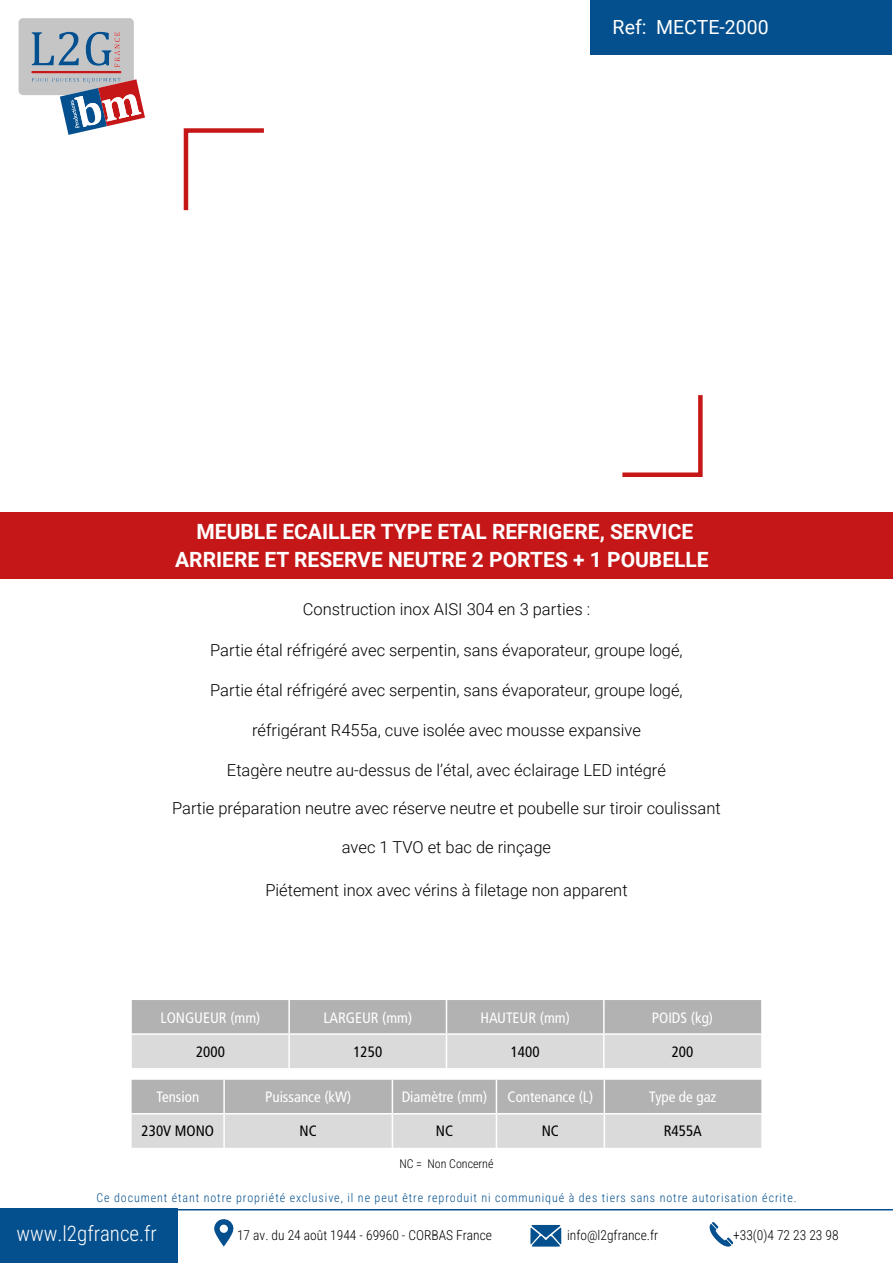
<style>
.page{position:relative;width:893px;height:1263px;background:#fff}
.page>*{position:absolute;margin:0;border:0;box-sizing:border-box;transform-origin:0 0}
.t1{font:700 21px/27.9px "Roboto";color:#fff;text-align:center}
.t2{font:21px "Roboto Condensed";color:#fff}
.t3{font:19.5px "Roboto";color:#fff}
.t4{font:300 16.5px "Roboto";color:#000}
.t5{font:condensed 15px "Frutiger LT Std";color:#fff}
.t6{font:condensed 15px "Frutiger LT Std";color:#000}
.t7{font:13.5px "Roboto Condensed";color:#000}
.t8{font:12px "Roboto Condensed";letter-spacing:.075em;color:#044f8d}
.t9{font:12px "Roboto Condensed";color:#000}
</style>
<div class="page">
<div style="left:0;top:513px;width:893px;height:66px;background:#c51718"></div>
<svg style="left:622px;top:395px;width:81px;height:82px"></svg>
<svg style="left:183px;top:128px;width:81px;height:83px"></svg>
<svg style="left:18px;top:18px;width:127px;height:117px"></svg>
<div style="left:590px;top:0;width:301px;height:54px;background:#044f8d"></div>
<div style="left:0;top:1209px;width:178px;height:54px;background:#044f8d"></div>
<hr style="left:178px;top:1209px;width:715px;height:1px;background:#044f8d">
<svg style="left:214px;top:1219px;width:20px;height:27px"></svg>
<svg style="left:530px;top:1225px;width:31px;height:21px"></svg>
<svg style="left:710px;top:1222px;width:23px;height:24px"></svg>
<svg style="left:132px;top:1000px;width:629px;height:68px;background:#c6c6c6"></svg>
<hr style="left:288px;top:1000px;width:2px;height:33px;background:#fff">
<hr style="left:446px;top:1000px;width:1px;height:33px;background:#fff">
<hr style="left:603px;top:1000px;width:2px;height:33px;background:#fff">
<hr style="left:132px;top:1033px;width:157px;height:2px;background:#fff">
<hr style="left:289px;top:1033px;width:157px;height:2px;background:#fff">
<hr style="left:288px;top:1035px;width:2px;height:33px;background:#fff">
<hr style="left:446px;top:1033px;width:158px;height:2px;background:#fff">
<hr style="left:446px;top:1035px;width:1px;height:33px;background:#fff">
<hr style="left:604px;top:1033px;width:157px;height:2px;background:#fff">
<hr style="left:603px;top:1035px;width:2px;height:33px;background:#fff">
<svg style="left:132px;top:1080px;width:629px;height:68px;background:#c7c6c6"></svg>
<hr style="left:223px;top:1080px;width:2px;height:33px;background:#fff">
<hr style="left:392px;top:1080px;width:1px;height:33px;background:#fff">
<hr style="left:496px;top:1080px;width:1px;height:33px;background:#fff">
<hr style="left:604px;top:1080px;width:1px;height:33px;background:#fff">
<hr style="left:132px;top:1113px;width:92px;height:1px;background:#fff">
<hr style="left:224px;top:1113px;width:168px;height:1px;background:#fff">
<hr style="left:223px;top:1114px;width:2px;height:34px;background:#fff">
<hr style="left:392px;top:1113px;width:104px;height:1px;background:#fff">
<hr style="left:392px;top:1114px;width:1px;height:34px;background:#fff">
<hr style="left:496px;top:1113px;width:108px;height:1px;background:#fff">
<hr style="left:496px;top:1114px;width:1px;height:34px;background:#fff">
<hr style="left:604px;top:1113px;width:157px;height:1px;background:#fff">
<hr style="left:604px;top:1114px;width:1px;height:34px;background:#fff">
<p class="t3" style="left:613px;top:13px;width:35px">Ref:</p>
<p class="t3" style="left:656px;top:13px;width:114px">MECTE-2000</p>
<p class="t1" style="left:175px;top:516px;width:535px">MEUBLE ECAILLER TYPE ETAL REFRIGERE, SERVICE<br>ARRIERE ET RESERVE NEUTRE 2 PORTES + 1 POUBELLE</p>
<p class="t4" style="left:303px;top:598px;width:289px">Construction inox AISI 304 en 3 parties :</p>
<p class="t4" style="left:210px;top:638px;width:474px">Partie étal réfrigéré avec serpentin, sans évaporateur, groupe logé,</p>
<p class="t4" style="left:210px;top:678px;width:474px">Partie étal réfrigéré avec serpentin, sans évaporateur, groupe logé,</p>
<p class="t4" style="left:252px;top:718px;width:390px">réfrigérant R455a, cuve isolée avec mousse expansive</p>
<p class="t4" style="left:227px;top:758px;width:441px">Etagère neutre au-dessus de l’étal, avec éclairage LED intégré</p>
<p class="t4" style="left:172px;top:797px;width:550px">Partie préparation neutre avec réserve neutre et poubelle sur tiroir coulissant</p>
<p class="t4" style="left:342px;top:836px;width:211px">avec 1 TVO et bac de rinçage</p>
<p class="t4" style="left:265px;top:879px;width:364px">Piétement inox avec vérins à filetage non apparent</p>
<p class="t5" style="left:161px;top:1009px;width:101px">LONGUEUR (mm)</p>
<p class="t5" style="left:323px;top:1009px;width:90px">LARGEUR (mm)</p>
<p class="t5" style="left:480px;top:1009px;width:91px">HAUTEUR (mm)</p>
<p class="t5" style="left:652px;top:1009px;width:63px">POIDS (kg)</p>
<p class="t6" style="left:196px;top:1043px;width:30px">2000</p>
<p class="t6" style="left:353px;top:1043px;width:30px">1250</p>
<p class="t6" style="left:511px;top:1043px;width:30px">1400</p>
<p class="t6" style="left:672px;top:1043px;width:23px">200</p>
<p class="t5" style="left:156px;top:1088px;width:44px">Tension</p>
<p class="t5" style="left:265px;top:1088px;width:88px">Puissance (kW)</p>
<p class="t5" style="left:402px;top:1088px;width:87px">Diamètre (mm)</p>
<p class="t5" style="left:508px;top:1088px;width:87px">Contenance (L)</p>
<p class="t5" style="left:649px;top:1088px;width:69px">Type de gaz</p>
<p class="t6" style="left:142px;top:1122px;width:74px">230V MONO</p>
<p class="t6" style="left:300px;top:1122px;width:19px">NC</p>
<p class="t6" style="left:436px;top:1122px;width:19px">NC</p>
<p class="t6" style="left:542px;top:1122px;width:19px">NC</p>
<p class="t6" style="left:664px;top:1122px;width:39px">R455A</p>
<p class="t9" style="left:399px;top:1156px;width:96px">NC = Non Concerné</p>
<p class="t8" style="left:97px;top:1190px;width:702px">Ce document étant notre propriété exclusive, il ne peut être reproduit ni communiqué à des tiers sans notre autorisation écrite.</p>
<p class="t2" style="left:16px;top:1218px;width:142px">www.l2gfrance.fr</p>
<p class="t7" style="left:237px;top:1226px;width:256px">17 av. du 24 août 1944 - 69960 - CORBAS France</p>
<p class="t7" style="left:567px;top:1226px;width:93px">info@l2gfrance.fr</p>
<p class="t7" style="left:733px;top:1226px;width:107px">+33(0)4 72 23 23 98</p>
</div>
